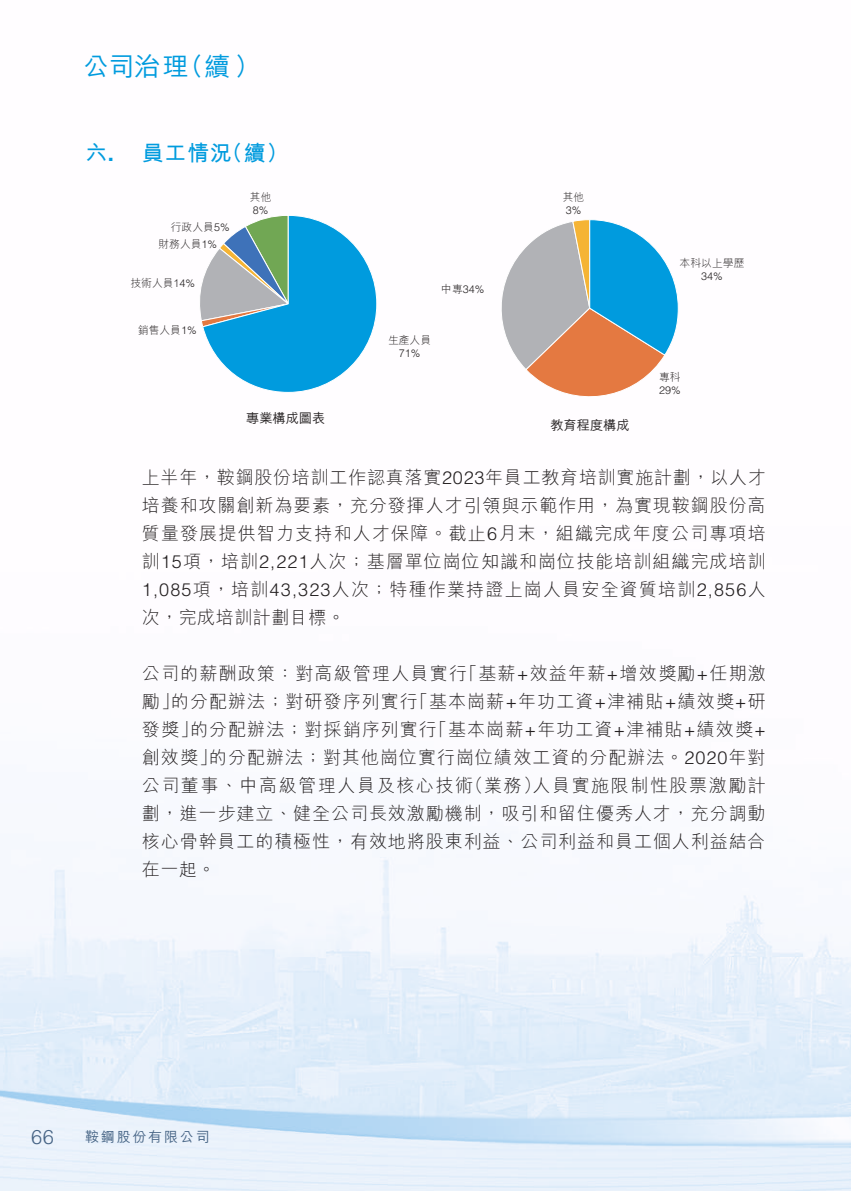
<style>
.page{position:relative;width:851px;height:1191px;background:#fff}
.page>*{position:absolute;margin:0;border:0;box-sizing:border-box;transform-origin:0 0}
.t1{font:500 26px "M Hei HK";color:#009bde}
.t2{font:700 22px "M Hei HK";color:#009bde}
.t3{font:300 20px "Helvetica LT Std";color:#466485}
.t4{font:300 18px/28px "M Hei HK";letter-spacing:.05em;color:#231f20;text-align:justify}
.t5{font:500 14px "M Hei HK";letter-spacing:.13em;color:#466485}
.t6{font:13.2px "M Hei HK Medium E Ten B5 H";color:#231f20}
.t7{font:10.8px "M Hei HK Light E Ten B5 H";color:#231f20}
.t8{font:300 10.8px "Helvetica LT Std";color:#231f20}
.s1{font-family:"Helvetica LT Std"}
.s2{font-family:"Helvetica LT Std";font-weight:300}
.s3{font-family:"M Hei HK Light E Ten B5 H";font-weight:400}
</style>
<div class="page">
<img style="left:0;top:303px;width:850px;height:888px">
<svg style="left:196px;top:215px;width:181px;height:178px"></svg>
<svg style="left:492px;top:219px;width:186px;height:190px"></svg>
<h1 class="t1" style="left:83px;top:48px;width:179px">公司治理（續）</h1>
<p class="t2" style="left:85px;top:137px;width:205px">六<span class="s1">.</span> 員工情況（續）</p>
<p class="t7" style="left:171px;top:221px;width:60px">行政人員<span class="s2">5%</span></p>
<p class="t7" style="left:158px;top:239px;width:60px">財務人員<span class="s2">1%</span></p>
<p class="t7" style="left:130px;top:277px;width:66px">技術人員1<span class="s2">4%</span></p>
<p class="t7" style="left:138px;top:324px;width:60px">銷售人員<span class="s2">1%</span></p>
<p class="t7" style="left:250px;top:191px;width:23px">其他</p>
<p class="t8" style="left:253px;top:203px;width:17px">8%</p>
<p class="t6" style="left:246px;top:408px;width:81px">專業構成圖表</p>
<p class="t8" style="left:441px;top:282px;width:45px"><span class="s3">中專</span>34%</p>
<p class="t7" style="left:388px;top:335px;width:45px">生產人員</p>
<p class="t8" style="left:399px;top:346px;width:23px">71%</p>
<p class="t7" style="left:562px;top:191px;width:23px">其他</p>
<p class="t8" style="left:565px;top:203px;width:17px">3%</p>
<p class="t7" style="left:679px;top:257px;width:66px">本科以上學歷</p>
<p class="t8" style="left:701px;top:269px;width:23px">34%</p>
<p class="t6" style="left:550px;top:415px;width:81px">教育程度構成</p>
<p class="t7" style="left:659px;top:371px;width:23px">專科</p>
<p class="t8" style="left:659px;top:383px;width:23px">29%</p>
<p class="t4" style="left:142px;top:463px;width:625px">上半年，鞍鋼股份培訓工作認真落實<span class="s1">2023</span>年員工教育培訓實施計劃，以人才培養和攻關創新為要素，充分發揮人才引領與示範作用，為實現鞍鋼股份高質量發展提供智力支持和人才保障。截止<span class="s1">6</span>月末，組織完成年度公司專項培訓<span class="s1">15</span>項，培訓<span class="s1">2,221</span>人次；基層單位崗位知識和崗位技能培訓組織完成培訓<span class="s1">1,085</span>項，培訓<span class="s1">43,323</span>人次；特種作業持證上崗人員安全資質培訓<span class="s1">2,856</span>人次，完成培訓計劃目標。</p>
<p class="t4" style="left:142px;top:659px;width:625px">公司的薪酬政策：對高級管理人員實行「基薪<span class="s1">+</span>效益年薪<span class="s1">+</span>增效獎勵<span class="s1">+</span>任期激勵」的分配辦法；對研發序列實行「基本崗薪<span class="s1">+</span>年功工資<span class="s1">+</span>津補貼<span class="s1">+</span>績效獎<span class="s1">+</span>研發獎」的分配辦法；對採銷序列實行「基本崗薪<span class="s1">+</span>年功工資<span class="s1">+</span>津補貼<span class="s1">+</span>績效獎<span class="s1">+</span>創效獎」的分配辦法；對其他崗位實行崗位績效工資的分配辦法。<span class="s1">2020</span>年對公司董事、中高級管理人員及核心技術（業務）人員實施限制性股票激勵計劃，進一步建立、健全公司長效激勵機制，吸引和留住優秀人才，充分調動核心骨幹員工的積極性，有效地將股東利益、公司利益和員工個人利益結合在一起。</p>
<p class="t3" style="left:31px;top:1124px;width:24px">66</p>
<p class="t5" style="left:85px;top:1127px;width:126px">鞍鋼股份有限公司</p>
</div>
